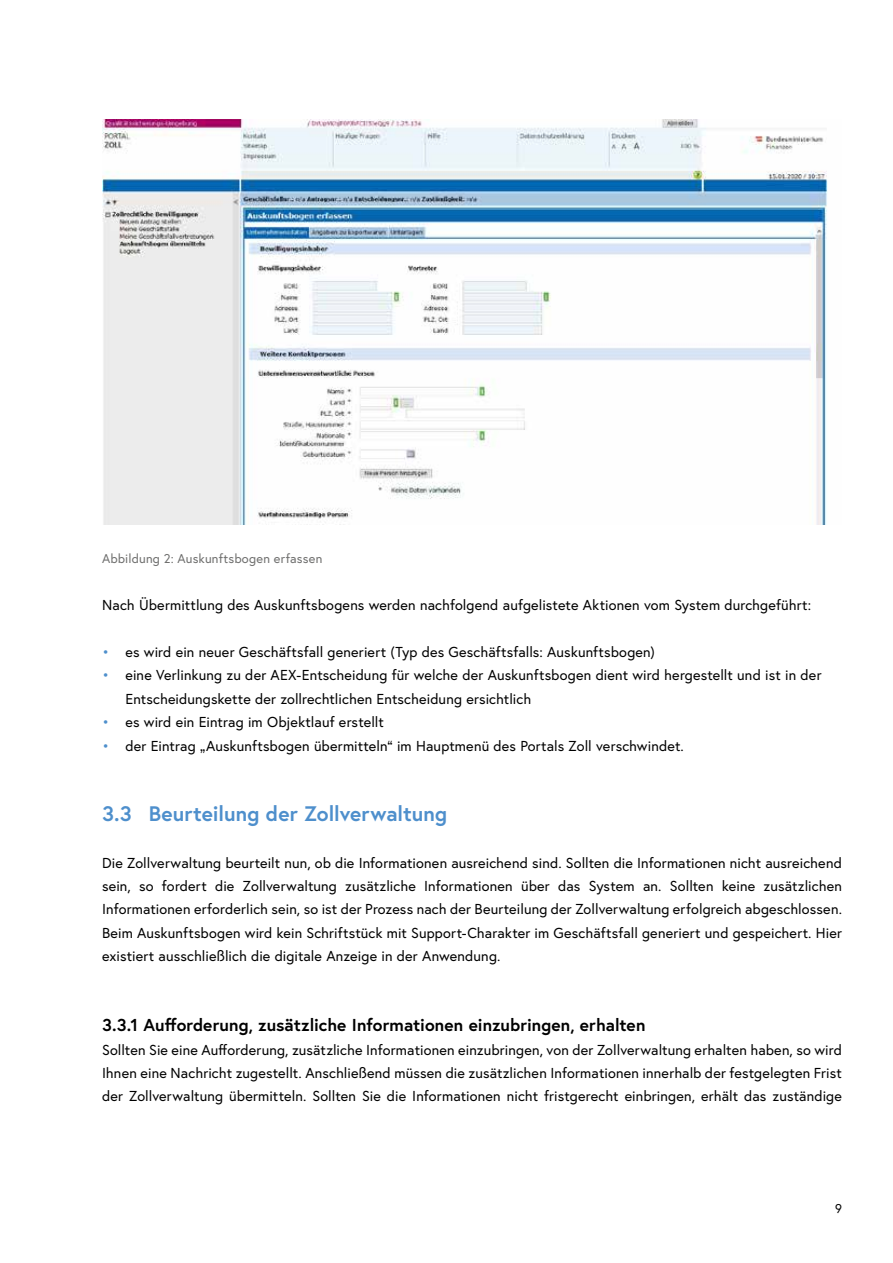
<style>
.page{position:relative;width:893px;height:1263px;background:#fff}
.page>*{position:absolute;margin:0;border:0;box-sizing:border-box;transform-origin:0 0}
.t1{font:700 21px "Europa Austria";color:#4e8fcc}
.t2{font:700 17.25px "Europa Austria";color:#000}
.t3{font:14.4px/23.4px "Europa Austria";letter-spacing:.01em;color:#000;text-align:justify}
.t4{font:12.75px "Europa Austria";letter-spacing:.015em;color:#6f6f6e}
.t5{font:12.75px "Europa Austria";color:#000}
.s1{color:#4e8fcc}
</style>
<div class="page">
<img style="left:102px;top:119px;width:726px;height:405px">
<p class="t4" style="left:102px;top:551px;width:222px">Abbildung 2: Auskunftsbogen erfassen</p>
<p class="t3" style="left:102px;top:593px;width:710px">Nach Übermittlung des Auskunftsbogens werden nachfolgend aufgelistete Aktionen vom System durchgeführt:</p>
<p class="t3" style="left:102px;top:640px;width:554px"><span class="s1">•</span> es wird ein neuer Geschäftsfall generiert (Typ des Geschäftsfalls: Auskunftsbogen)</p>
<p class="t3" style="left:125px;top:663px;width:698px;text-indent:-23px"><span class="s1">•</span> eine Verlinkung zu der AEX-Entscheidung für welche der Auskunftsbogen dient wird hergestellt und ist in der<br>Entscheidungskette der zollrechtlichen Entscheidung ersichtlich</p>
<p class="t3" style="left:102px;top:710px;width:283px"><span class="s1">•</span> es wird ein Eintrag im Objektlauf erstellt</p>
<p class="t3" style="left:102px;top:733px;width:583px"><span class="s1">•</span> der Eintrag „Auskunftsbogen übermitteln“ im Hauptmenü des Portals Zoll verschwindet.</p>
<h1 class="t1" style="left:102px;top:799px;width:346px">3.3 Beurteilung der Zollverwaltung</h1>
<p class="t3" style="left:102px;top:850px;width:741px">Die Zollverwaltung beurteilt nun, ob die Informationen ausreichend sind. Sollten die Informationen nicht ausreichend sein, so fordert die Zollverwaltung zusätzliche Informationen über das System an. Sollten keine zusätzlichen Informationen erforderlich sein, so ist der Prozess nach der Beurteilung der Zollverwaltung erfolgreich abgeschlossen.<br>Beim Auskunftsbogen wird kein Schriftstück mit Support-Charakter im Geschäftsfall generiert und gespeichert. Hier existiert ausschließlich die digitale Anzeige in der Anwendung.</p>
<p class="t2" style="left:102px;top:1013px;width:545px">3.3.1 Aufforderung, zusätzliche Informationen einzubringen, erhalten</p>
<p class="t3" style="left:102px;top:1037px;width:741px">Sollten Sie eine Aufforderung, zusätzliche Informationen einzubringen, von der Zollverwaltung erhalten haben, so wird Ihnen eine Nachricht zugestellt. Anschließend müssen die zusätzlichen Informationen innerhalb der festgelegten Frist der Zollverwaltung übermitteln. Sollten Sie die Informationen nicht fristgerecht einbringen, erhält das zuständige</p>
<p class="t5" style="left:835px;top:1200px;width:8px">9</p>
</div>
